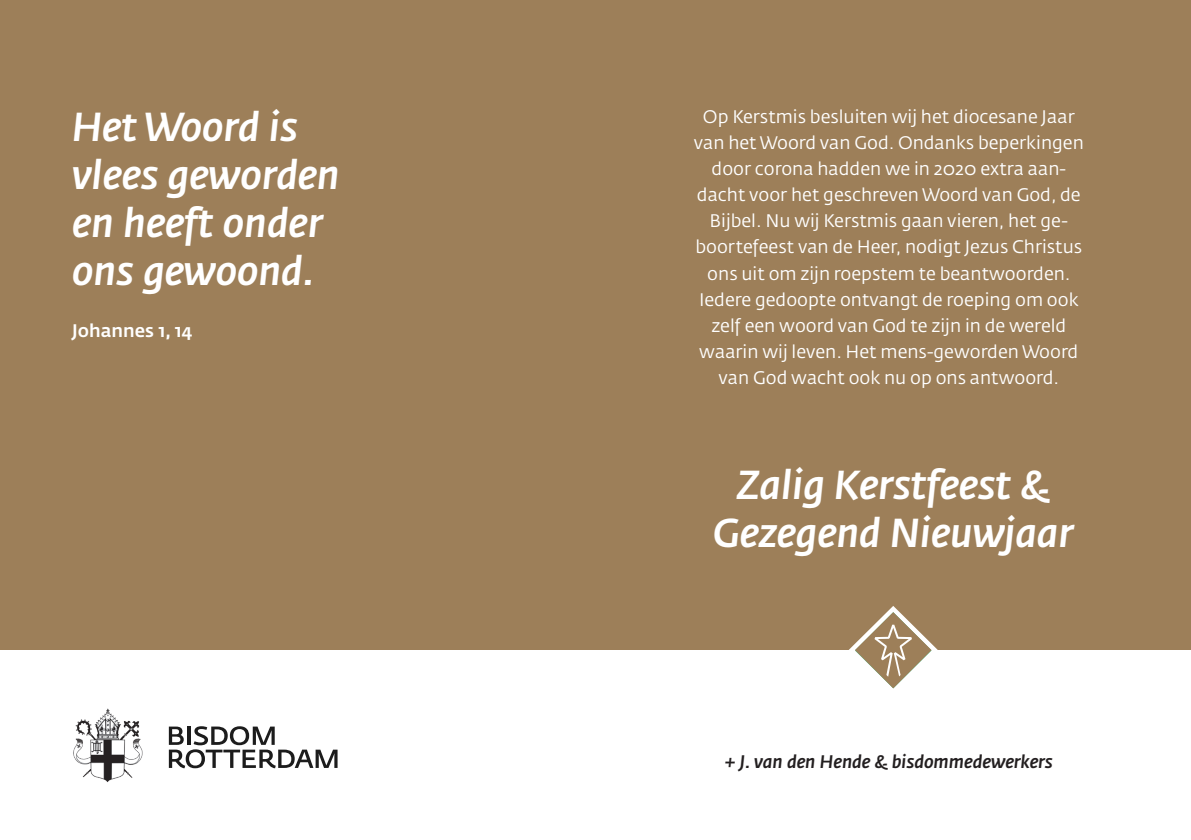
<style>
.page{position:relative;width:1191px;height:840px;background:#fff}
.page>*{position:absolute;margin:0;border:0;box-sizing:border-box;transform-origin:0 0}
.t1{font:italic 500 40px/48px "Fedra Sans Std";color:#fff}
.t2{font:18px/26px "Fedra Sans Std";color:#fff;text-align:center}
.t3{font:italic 500 18px "Fedra Sans Std";color:#231f20}
.t4{font:500 18px "Fedra Sans Std";color:#fff}
</style>
<div class="page">
<div style="left:0;top:0;width:1191px;height:649px;background:#9d7f59"></div>
<img style="left:73px;top:708px;width:70px;height:73px">
<svg style="left:169px;top:726px;width:168px;height:41px"></svg>
<svg style="left:847px;top:606px;width:92px;height:83px"></svg>
<p class="t1" style="left:72px;top:102px;width:269px">Het Woord is vlees geworden en heeft onder ons gewoond.</p>
<p class="t4" style="left:72px;top:319px;width:122px">Johannes 1, 14</p>
<p class="t2" style="left:694px;top:104px;width:391px">Op Kerstmis besluiten wij het diocesane Jaar van het Woord van God. Ondanks beperkingen door corona hadden we in 2020 extra aan&shy;dacht voor het geschreven Woord van God, de Bijbel. Nu wij Kerstmis gaan vieren, het ge&shy;boortefeest van de Heer, nodigt Jezus Christus ons uit om zijn roepstem te beantwoorden.<br>Iedere gedoopte ontvangt de roeping om ook zelf een woord van God te zijn in de wereld waarin wij leven. Het mens-geworden Woord van God wacht ook nu op ons antwoord.</p>
<p class="t1" style="left:737px;top:460px;width:313px">Zalig Kerstfeest &amp;</p>
<p class="t1" style="left:713px;top:508px;width:362px">Gezegend Nieuwjaar</p>
<p class="t3" style="left:724px;top:749px;width:330px">+ J. van den Hende &amp; bisdommedewerkers</p>
</div>
